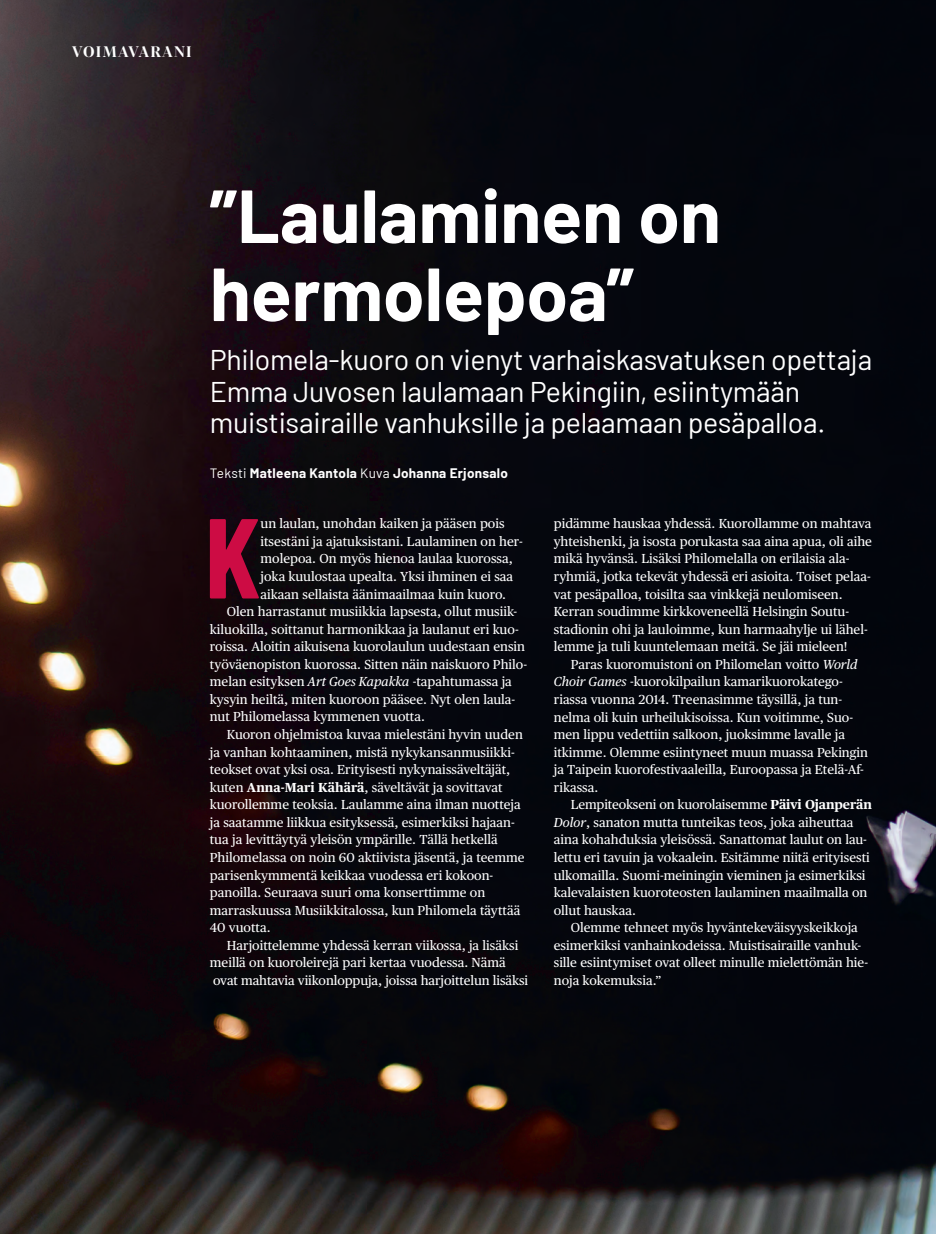
<style>
.page{position:relative;width:936px;height:1234px;background:#fff}
.page>*{position:absolute;margin:0;border:0;box-sizing:border-box;transform-origin:0 0}
.P_pieni_anfangi{font:700 113.4px "Barlow Condensed";color:#cd0c44}
.H5_otsikko_perus{font:700 75px/78px "Barlow";color:#fff}
.P_ingressi_iso{font:28.5px/31.5px "Barlow";letter-spacing:-.01em;color:#fff}
.P_palstan_nimi{font:700 16.5px "Mixta Pro";letter-spacing:.07em;color:#fff}
.P_tekijät{font:700 13.5px "Barlow";letter-spacing:.02em;color:#fff}
.P_leipis{font:13.05px/17.5px "Publico Text";color:#fff}
.P_pieni_anfangi-2{font:13.05px/17.5px "Publico Text";color:#fff}
.s1{font-weight:400}
.s2{font-style:italic}
.s3{font-weight:700}
</style>
<div class="page">
<img style="left:0;top:0;width:935px;height:1233px">
<p class="P_palstan_nimi" style="left:72px;top:42px;width:121px">VOIMAVARANI</p>
<p class="H5_otsikko_perus" style="left:210px;top:171px;width:512px">”Laulaminen on hermolepoa”</p>
<p class="P_ingressi_iso" style="left:210px;top:342px;width:663px">Philomela-kuoro on vienyt varhaiskasvatuksen opettaja<br>Emma Juvosen laulamaan Pekingiin, esiintymään muistisairaille vanhuksille ja pelaamaan pesäpalloa.</p>
<p class="P_tekijät" style="left:210px;top:462px;width:299px"><span class="s1">Teksti</span> Matleena Kantola <span class="s1">Kuva</span> Johanna Erjonsalo</p>
<p class="P_pieni_anfangi" style="left:205px;top:477px;width:57px">K</p>
<p class="P_pieni_anfangi-2" style="left:260px;top:514px;width:264px">un laulan, unohdan kaiken ja pääsen pois itsestäni ja ajatuksistani. Laulaminen on her&shy;molepoa. On myös hienoa laulaa kuorossa, joka kuulostaa upealta. Yksi ihminen ei saa aikaan sellaista äänimaailmaa kuin kuoro.</p>
<p class="P_leipis" style="left:210px;top:601px;width:319px;text-indent:17px">Olen harrastanut musiikkia lapsesta, ollut musiik&shy;kiluokilla, soittanut harmonikkaa ja laulanut eri kuo&shy;roissa. Aloitin aikuisena kuorolaulun uudestaan ensin työväenopiston kuorossa. Sitten näin naiskuoro Philo&shy;melan esityksen <span class="s2">Art Goes Kapakka</span> -tapahtumassa ja kysyin heiltä, miten kuoroon pääsee. Nyt olen laula&shy;nut Philomelassa kymmenen vuotta.</p>
<p class="P_leipis" style="left:210px;top:724px;width:316px;text-indent:17px">Kuoron ohjelmistoa kuvaa mielestäni hyvin uuden ja vanhan kohtaaminen, mistä nykykansanmusiikki&shy;teokset ovat yksi osa. Erityisesti nykynaissäveltäjät, kuten <span class="s3">Anna-Mari Kähärä</span>, säveltävät ja sovittavat kuorollemme teoksia. Laulamme aina ilman nuotteja ja saatamme liikkua esityksessä, esimerkiksi hajaan&shy;tua ja levittäytyä yleisön ympärille. Tällä hetkellä Philomelassa on noin 60 aktiivista jäsentä, ja teemme parisenkymmentä keikkaa vuodessa eri kokoon&shy;panoilla. Seuraava suuri oma konserttimme on marraskuussa Musiikkitalossa, kun Philomela täyttää 40 vuotta.</p>
<p class="P_leipis" style="left:210px;top:935px;width:320px;text-indent:17px">Harjoittelemme yhdessä kerran viikossa, ja lisäksi meillä on kuoroleirejä pari kertaa vuodessa. Nämä ovat mahtavia viikonloppuja, joissa harjoittelun lisäksi</p>
<p class="P_leipis" style="left:553px;top:514px;width:320px">pidämme hauskaa yhdessä. Kuorollamme on mahtava yhteishenki, ja isosta porukasta saa aina apua, oli aihe mikä hyvänsä. Lisäksi Philomelalla on erilaisia ala&shy;ryhmiä, jotka tekevät yhdessä eri asioita. Toiset pelaa&shy;vat pesäpalloa, toisilta saa vinkkejä neulomiseen.<br>Kerran soudimme kirkkoveneellä Helsingin Soutu&shy;stadionin ohi ja lauloimme, kun harmaahylje ui lähel&shy;lemme ja tuli kuuntelemaan meitä. Se jäi mieleen!</p>
<p class="P_leipis" style="left:553px;top:654px;width:316px;text-indent:17px">Paras kuoromuistoni on Philomelan voitto <span class="s2">World Choir Games</span> -kuorokilpailun kamarikuorokatego&shy;riassa vuonna 2014. Treenasimme täysillä, ja tun&shy;nelma oli kuin urheilukisoissa. Kun voitimme, Suo&shy;men lippu vedettiin salkoon, juoksimme lavalle ja itkimme. Olemme esiintyneet muun muassa Pekingin ja Taipein kuorofestivaaleilla, Euroopassa ja Etelä-Af&shy;rikassa.</p>
<p class="P_leipis" style="left:553px;top:795px;width:319px;text-indent:17px">Lempiteokseni on kuorolaisemme <span class="s3">Päivi Ojanperän </span><span class="s2">Dolor</span>, sanaton mutta tunteikas teos, joka aiheuttaa aina kohahduksia yleisössä. Sanattomat laulut on lau&shy;lettu eri tavuin ja vokaalein. Esitämme niitä erityisesti ulkomailla. Suomi-meiningin vieminen ja esimerkiksi kalevalaisten kuoroteosten laulaminen maailmalla on ollut hauskaa.</p>
<p class="P_leipis" style="left:553px;top:917px;width:316px;text-indent:17px">Olemme tehneet myös hyväntekeväisyyskeikkoja esimerkiksi vanhainkodeissa. Muistisairaille vanhuk&shy;sille esiintymiset ovat olleet minulle mielettömän hie&shy;noja kokemuksia.”</p>
</div>
